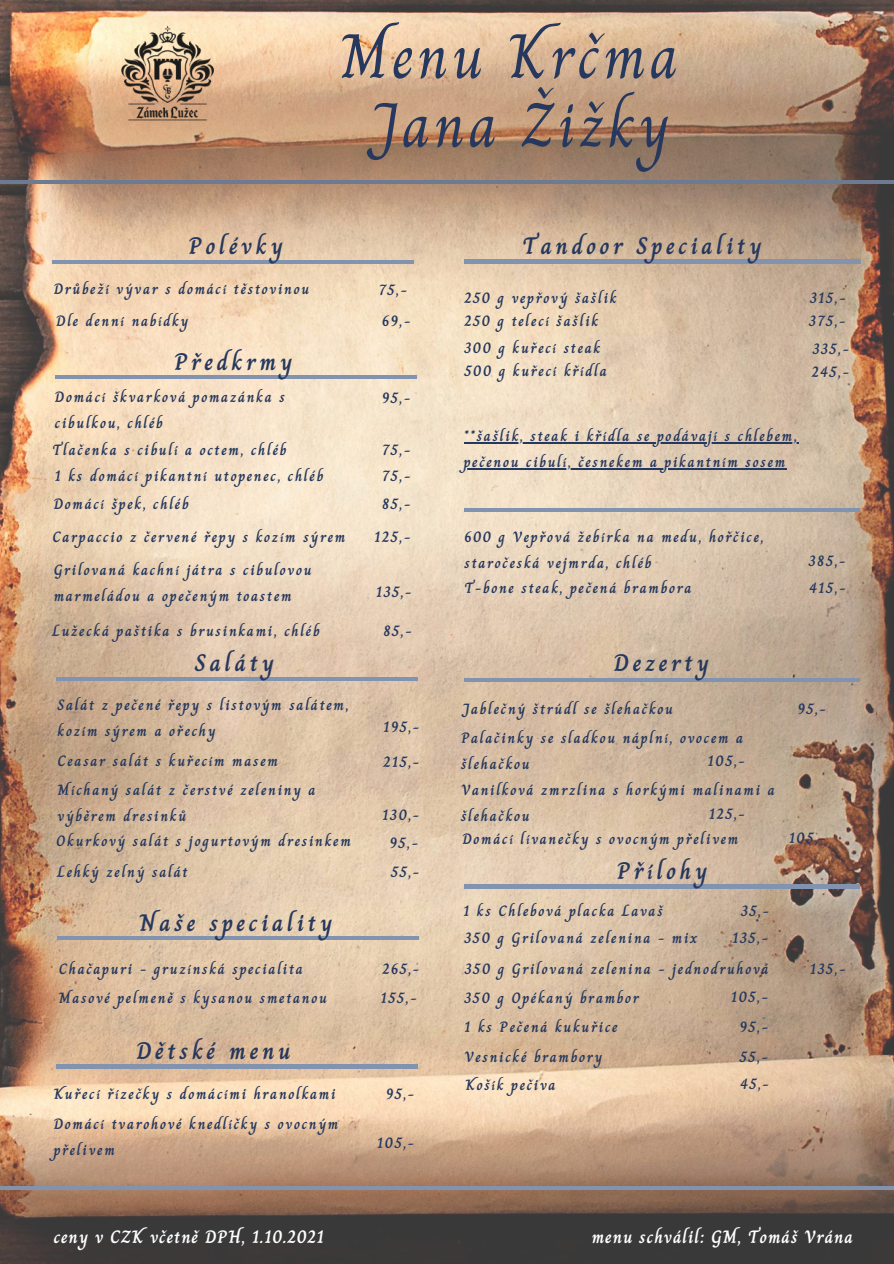
<style>
.page{position:relative;width:894px;height:1264px;background:#fff}
.page>*{position:absolute;margin:0;border:0;box-sizing:border-box;transform-origin:0 0}
.t1{font:63px/68.7px "Charm";letter-spacing:.05em;color:#26385d;text-align:center}
.t2{font:700 24px "Charm";letter-spacing:.15em;color:#26385d}
.t3{font:700 18px "Charm";letter-spacing:.05em;color:#fff}
.t4{font:700 15px/26px "Charm";letter-spacing:.11em;color:#26385d}
</style>
<div class="page">
<img style="left:0;top:0;width:893px;height:1263px">
<hr style="left:0;top:180px;width:893px;height:4px;background:#6c7a92">
<hr style="left:0;top:1186px;width:893px;height:3px;background:#8293b0">
<hr style="left:53px;top:260px;width:361px;height:3px;background:#8293b0">
<hr style="left:55px;top:375px;width:361px;height:3px;background:#8293b0">
<hr style="left:464px;top:260px;width:396px;height:3px;background:#8293b0">
<hr style="left:56px;top:677px;width:362px;height:3px;background:#8293b0">
<hr style="left:463px;top:678px;width:396px;height:3px;background:#8293b0">
<hr style="left:56px;top:1064px;width:362px;height:4px;background:#8293b0">
<hr style="left:464px;top:884px;width:395px;height:4px;background:#8293b0">
<img style="left:119px;top:25px;width:96px;height:96px">
<hr style="left:58px;top:936px;width:361px;height:3px;background:#8293b0">
<hr style="left:463px;top:442px;width:335px;height:1px;background:#26385d">
<hr style="left:463px;top:468px;width:323px;height:1px;background:#26385d">
<hr style="left:463px;top:508px;width:396px;height:3px;background:#8293b0">
<h1 class="t1" style="left:340px;top:22px;width:339px">Menu Krčma<br>Jana Žižky</h1>
<h2 class="t2" style="left:188px;top:227px;width:96px">Polévky</h2>
<p class="t4" style="left:54px;top:276px;width:257px">Drůbeží vývar s domácí těstovinou</p>
<p class="t4" style="left:379px;top:277px;width:29px">75,-</p>
<p class="t4" style="left:56px;top:308px;width:133px">Dle denní nabídky</p>
<p class="t4" style="left:382px;top:308px;width:30px">69,-</p>
<h2 class="t2" style="left:174px;top:343px;width:120px">Předkrmy</h2>
<p class="t4" style="left:55px;top:384px;width:231px">Domácí škvarková pomazánka s</p>
<p class="t4" style="left:382px;top:385px;width:30px">95,-</p>
<p class="t4" style="left:55px;top:410px;width:109px">cibulkou, chléb</p>
<p class="t4" style="left:52px;top:436px;width:235px">Tlačenka s cibulí a octem, chléb</p>
<p class="t4" style="left:382px;top:436px;width:29px">75,-</p>
<p class="t4" style="left:55px;top:462px;width:270px">1 ks domácí pikantní utopenec, chléb</p>
<p class="t4" style="left:382px;top:462px;width:29px">75,-</p>
<p class="t4" style="left:54px;top:491px;width:136px">Domácí špek, chléb</p>
<p class="t4" style="left:382px;top:491px;width:30px">85,-</p>
<p class="t4" style="left:52px;top:524px;width:294px">Carpaccio z červené řepy s kozím sýrem</p>
<p class="t4" style="left:374px;top:524px;width:37px">125,-</p>
<p class="t4" style="left:54px;top:556px;width:259px">Grilovaná kachní játra s cibulovou marmeládou a opečeným toastem</p>
<p class="t4" style="left:376px;top:579px;width:37px">135,-</p>
<p class="t4" style="left:52px;top:617px;width:268px">Lužecká paštika s brusinkami, chléb</p>
<p class="t4" style="left:383px;top:617px;width:30px">85,-</p>
<h2 class="t2" style="left:522px;top:227px;width:240px">Tandoor Speciality</h2>
<p class="t4" style="left:464px;top:286px;width:154px;line-height:23.5px">250 g vepřový šašlik<br>250 g telecí šašlik</p>
<p class="t4" style="left:464px;top:334px;width:137px">300 g kuřecí steak</p>
<p class="t4" style="left:464px;top:358px;width:144px">500 g kuřecí křídla</p>
<p class="t4" style="left:809px;top:285px;width:37px">315,-</p>
<p class="t4" style="left:809px;top:308px;width:38px">375,-</p>
<p class="t4" style="left:812px;top:336px;width:38px">335,-</p>
<p class="t4" style="left:811px;top:359px;width:39px">245,-</p>
<p class="t4" style="left:463px;top:423px;width:334px">**šašlik, steak i křídla se podávají s chlebem, pečenou cibulí, česnekem a pikantním sosem</p>
<p class="t4" style="left:464px;top:524px;width:300px">600 g Vepřová žebírka na medu, hořčice, staročeská vejmrda, chléb</p>
<p class="t4" style="left:464px;top:575px;width:228px">T-bone steak, pečená brambora</p>
<p class="t4" style="left:808px;top:548px;width:38px">385,-</p>
<p class="t4" style="left:809px;top:575px;width:38px">415,-</p>
<h2 class="t2" style="left:195px;top:644px;width:81px">Saláty</h2>
<p class="t4" style="left:57px;top:692px;width:292px">Salát z pečené řepy s listovým salátem, kozím sýrem a ořechy</p>
<p class="t4" style="left:57px;top:747px;width:222px">Ceasar salát s kuřecím masem</p>
<p class="t4" style="left:57px;top:777px;width:260px">Míchaný salát z čerstvé zeleniny a výběrem dresinků</p>
<p class="t4" style="left:56px;top:827px;width:296px">Okurkový salát s jogurtovým dresinkem</p>
<p class="t4" style="left:57px;top:859px;width:131px">Lehký zelný salát</p>
<h2 class="t2" style="left:139px;top:904px;width:194px">Naše speciality</h2>
<p class="t4" style="left:383px;top:714px;width:37px">195,-</p>
<p class="t4" style="left:383px;top:748px;width:37px">215,-</p>
<p class="t4" style="left:382px;top:801px;width:38px">130,-</p>
<p class="t4" style="left:389px;top:829px;width:30px">95,-</p>
<p class="t4" style="left:391px;top:859px;width:30px">55,-</p>
<p class="t4" style="left:59px;top:956px;width:246px">Chačapuri - gruzínská specialita</p>
<p class="t4" style="left:382px;top:956px;width:38px">265,-</p>
<p class="t4" style="left:59px;top:984px;width:269px">Masové pelmeně s kysanou smetanou</p>
<h2 class="t2" style="left:136px;top:1032px;width:156px">Dětské menu</h2>
<p class="t4" style="left:54px;top:1080px;width:283px">Kuřecí řízečky s domácími hranolkami</p>
<p class="t4" style="left:54px;top:1110px;width:286px">Domácí tvarohové knedlíčky s ovocným přelivem</p>
<p class="t4" style="left:381px;top:984px;width:37px">155,-</p>
<p class="t4" style="left:386px;top:1080px;width:30px">95,-</p>
<p class="t4" style="left:377px;top:1129px;width:38px">105,-</p>
<h2 class="t2" style="left:613px;top:644px;width:96px">Dezerty</h2>
<p class="t4" style="left:461px;top:694px;width:284px;line-height:28.7px">Jablečný štrúdl se šlehačkou<br>Palačinky se sladkou náplní, ovocem a</p>
<p class="t4" style="left:461px;top:750px;width:315px;line-height:26.4px">šlehačkou<br>Vanilková zmrzlina s horkými malinami a šlehačkou</p>
<p class="t4" style="left:707px;top:747px;width:38px">105,-</p>
<p class="t4" style="left:708px;top:800px;width:37px">125,-</p>
<p class="t4" style="left:462px;top:826px;width:277px">Domácí lívanečky s ovocným přelivem</p>
<h2 class="t2" style="left:616px;top:852px;width:92px">Přílohy</h2>
<p class="t4" style="left:463px;top:898px;width:201px">1 ks Chlebová placka Lavaš</p>
<p class="t4" style="left:740px;top:898px;width:29px">35,-</p>
<p class="t4" style="left:464px;top:924px;width:234px">350 g Grilovaná zelenina - mix</p>
<p class="t4" style="left:732px;top:924px;width:37px">135,-</p>
<p class="t4" style="left:797px;top:696px;width:30px">95,-</p>
<p class="t4" style="left:788px;top:824px;width:38px">105,-</p>
<p class="t4" style="left:464px;top:956px;width:305px">350 g Grilovaná zelenina - jednodruhová</p>
<p class="t4" style="left:809px;top:956px;width:37px">135,-</p>
<p class="t4" style="left:464px;top:984px;width:176px">350 g Opékaný brambor</p>
<p class="t4" style="left:730px;top:984px;width:38px">105,-</p>
<p class="t4" style="left:464px;top:1014px;width:155px">1 ks Pečená kukuřice</p>
<p class="t4" style="left:739px;top:1014px;width:30px">95,-</p>
<p class="t4" style="left:464px;top:1044px;width:139px">Vesnické brambory</p>
<p class="t4" style="left:465px;top:1072px;width:92px">Košík pečiva</p>
<p class="t4" style="left:739px;top:1043px;width:30px">55,-</p>
<p class="t4" style="left:740px;top:1070px;width:30px">45,-</p>
<p class="t3" style="left:54px;top:1222px;width:272px">ceny v CZK včetně DPH, 1.10.2021</p>
<p class="t3" style="left:591px;top:1222px;width:263px">menu schválil: GM, Tomáš Vrána</p>
</div>
